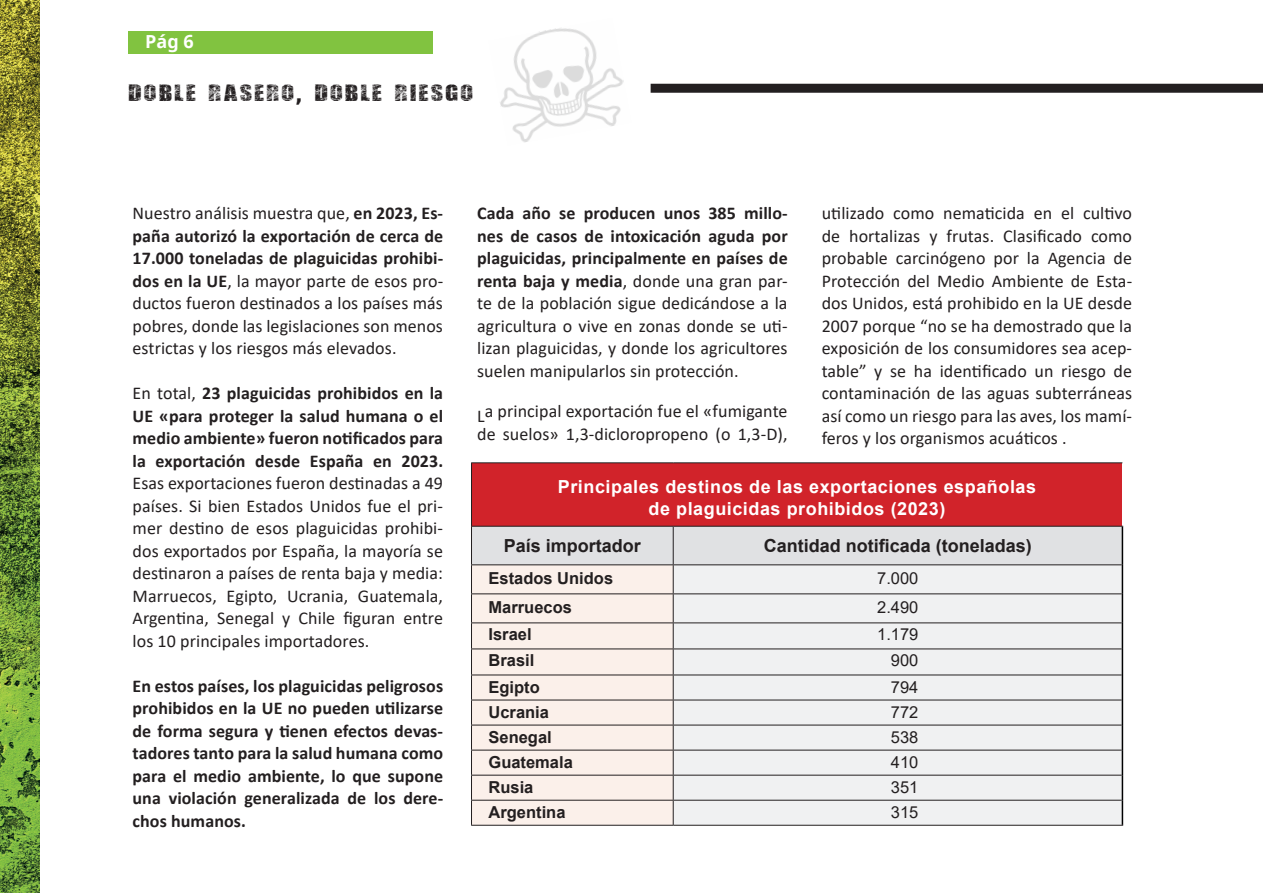
<style>
.page{position:relative;width:1263px;height:893px;background:#fff}
.page>*{position:absolute;margin:0;border:0;box-sizing:border-box;transform-origin:0 0}
.t1{font:23.7px "Scratched Letters";letter-spacing:.065em;color:#231f20;scale:1.2 1}
.t2{font:18px/22.5px "Calibri";letter-spacing:.005em;color:#231f20;text-align:justify}
.t3{font:700 18px/22.5px "Calibri";letter-spacing:.005em;color:#231f20;text-align:justify}
.t4{font:700 18px/22.5px "Arial";letter-spacing:.03em;color:#fff;text-align:center}
.t5{font:700 18px "Arial";color:#231f20}
.t6{font:700 18px "Noto Sans";color:#fff}
.t7{font:700 16.5px "Arial";color:#231f20}
.t8{font:16.5px "Arial";color:#231f20}
.s1{font-family:"Roboto Condensed";font-weight:700}
.s2{font-weight:700}
.s3{font-weight:400}
</style>
<div class="page">
<div style="left:651px;top:84px;width:612px;height:9px;background:#231f20"></div>
<img style="left:500px;top:28px;width:124px;height:114px">
<img style="left:0;top:0;width:39px;height:893px">
<div style="left:128px;top:32px;width:305px;height:22px;background:#81c340"></div>
<div style="left:471px;top:463px;width:651px;height:63px;background:#d1232a"></div>
<hr style="left:471px;top:462px;width:202px;height:1px;background:#231f20">
<hr style="left:471px;top:463px;width:1px;height:63px;background:#231f20">
<hr style="left:673px;top:462px;width:449px;height:1px;background:#231f20">
<svg style="left:471px;top:526px;width:652px;height:299px"></svg>
<hr style="left:471px;top:825px;width:202px;height:1px;background:#231f20">
<hr style="left:673px;top:825px;width:450px;height:1px;background:#231f20">
<p class="t6" style="left:145px;top:29px;width:50px">Pág 6</p>
<h1 class="t1" style="left:128px;top:84px;width:289px">DOBLE RASERO<span class="s1">,</span> DOBLE RIESGO</h1>
<p class="t2" style="left:133px;top:201px;width:312px">Nuestro análisis muestra que, <span class="s2">en 2023, Es&shy;paña autorizó la exportación de cerca de 17.000 toneladas de plaguicidas prohibi&shy;dos en la UE</span>, la mayor parte de esos pro&shy;ductos fueron destinados a los países más pobres, donde las legislaciones son menos estrictas y los riesgos más elevados.</p>
<p class="t3" style="left:133px;top:382px;width:312px"><span class="s3">En total,</span> 23 plaguicidas prohibidos en la UE «para proteger la salud humana o el medio ambiente» fueron notificados para la exportación desde España en 2023.</p>
<p class="t2" style="left:133px;top:471px;width:312px">Esas exportaciones fueron destinadas a 49 países. Si bien Estados Unidos fue el pri&shy;mer destino de esos plaguicidas prohibi&shy;dos exportados por España, la mayoría se destinaron a países de renta baja y media:<br>Marruecos, Egipto, Ucrania, Guatemala, Argentina, Senegal y Chile figuran entre los 10 principales importadores.</p>
<p class="t3" style="left:133px;top:674px;width:312px">En estos países, los plaguicidas peligrosos prohibidos en la UE no pueden utilizarse de forma segura y tienen efectos devas&shy;tadores tanto para la salud humana como para el medio ambiente, lo que supone una violación generalizada de los dere&shy;chos humanos.</p>
<p class="t2" style="left:822px;top:201px;width:312px">utilizado como nematicida en el cultivo de hortalizas y frutas. Clasificado como probable carcinógeno por la Agencia de Protección del Medio Ambiente de Esta&shy;dos Unidos, está prohibido en la UE desde 2007 porque “no se ha demostrado que la exposición de los consumidores sea acep&shy;table” y se ha identificado un riesgo de contaminación de las aguas subterráneas así como un riesgo para las aves, los mamí&shy;feros y los organismos acuáticos .</p>
<p class="t4" style="left:558px;top:476px;width:480px">Principales destinos de las exportaciones españolas de plaguicidas prohibidos (2023)</p>
<p class="t5" style="left:504px;top:533px;width:139px">País importador</p>
<p class="t5" style="left:764px;top:533px;width:270px">Cantidad notificada (toneladas)</p>
<p class="t7" style="left:488px;top:566px;width:126px">Estados Unidos</p>
<p class="t8" style="left:877px;top:567px;width:43px">7.000</p>
<p class="t7" style="left:488px;top:595px;width:85px">Marruecos</p>
<p class="t8" style="left:877px;top:596px;width:43px">2.490</p>
<p class="t7" style="left:488px;top:623px;width:45px">Israel</p>
<p class="t8" style="left:877px;top:623px;width:43px">1.179</p>
<p class="t7" style="left:488px;top:649px;width:47px">Brasil</p>
<p class="t8" style="left:891px;top:649px;width:29px">900</p>
<p class="t7" style="left:488px;top:675px;width:53px">Egipto</p>
<p class="t8" style="left:891px;top:675px;width:29px">794</p>
<p class="t7" style="left:488px;top:700px;width:62px">Ucrania</p>
<p class="t8" style="left:891px;top:700px;width:29px">772</p>
<p class="t7" style="left:488px;top:725px;width:65px">Senegal</p>
<p class="t8" style="left:891px;top:725px;width:29px">538</p>
<p class="t7" style="left:488px;top:750px;width:86px">Guatemala</p>
<p class="t8" style="left:891px;top:750px;width:29px">410</p>
<p class="t7" style="left:488px;top:775px;width:46px">Rusia</p>
<p class="t8" style="left:891px;top:775px;width:29px">351</p>
<p class="t7" style="left:488px;top:800px;width:79px">Argentina</p>
<p class="t8" style="left:891px;top:801px;width:29px">315</p>
<p class="t2" style="left:477px;top:201px;width:312px"><span class="s2">Cada año se producen unos 385 millo&shy;nes de casos de intoxicación aguda por plaguicidas, principalmente en países de renta baja y media</span>, donde una gran par&shy;te de la población sigue dedicándose a la agricultura o vive en zonas donde se uti&shy;lizan plaguicidas, y donde los agricultores suelen manipularlos sin protección.</p>
<p class="t2" style="left:477px;top:399px;width:312px">La principal exportación fue el «fumigante de suelos» 1,3-dicloropropeno (o 1,3-D),</p>
</div>
